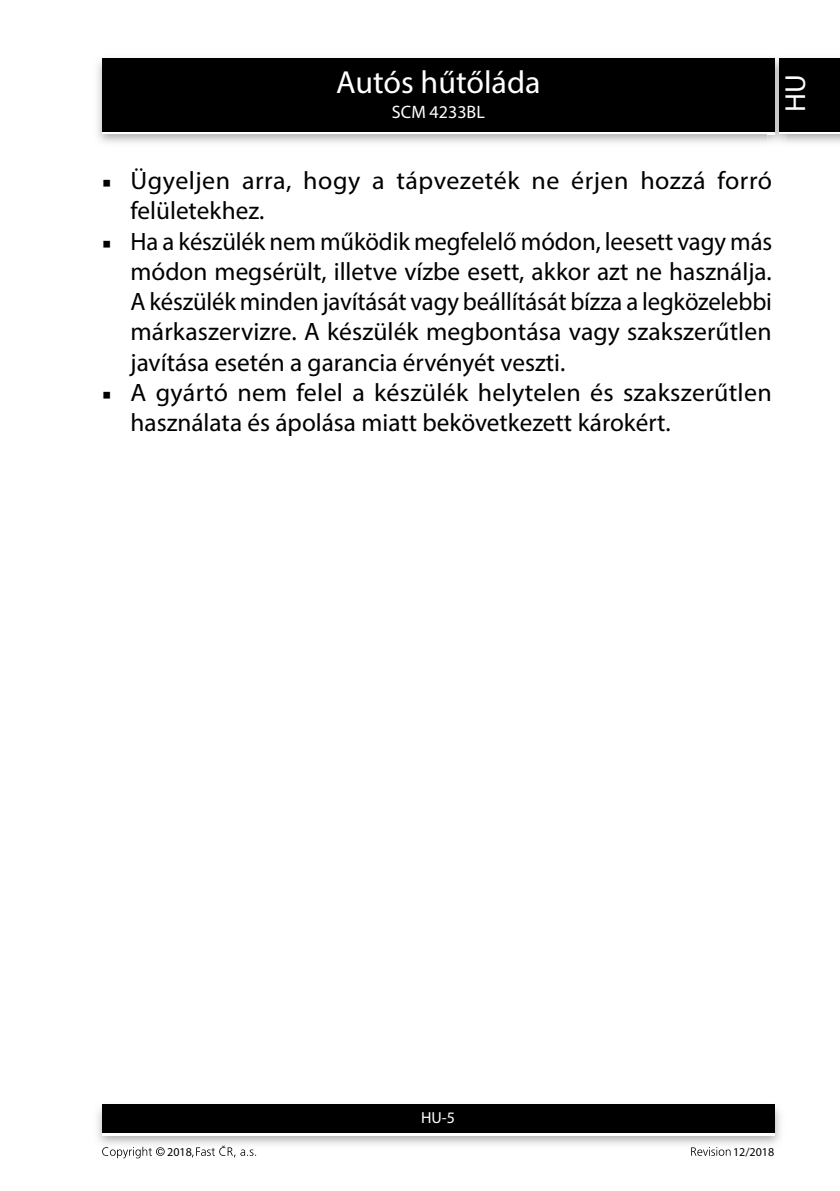
<style>
.page{position:relative;width:840px;height:1191px;background:#fff}
.page>*{position:absolute;margin:0;border:0;box-sizing:border-box;transform-origin:0 0}
.t1{font:32px "Myriad Pro";color:#fff}
.t2{font:29px "Myriad Pro";color:#fff}
.t3{font:25.2px/30.2px "Myriad Pro";letter-spacing:.005em;color:#000}
.t4{font:18px "Myriad Pro";color:#fff}
.t5{font:16px "Myriad Pro";color:#fff}
.t6{font:12px "Myriad Pro";color:#000}
.s1{font-family:"Minion Pro";font-size:23px}
</style>
<div class="page">
<div style="left:102px;top:61px;width:672px;height:73px;background:linear-gradient(to right,#000,#000)"></div>
<div style="left:102px;top:58px;width:672px;height:73px;background:#000"></div>
<img style="left:97px;top:1104px;width:684px;height:41px">
<div style="left:102px;top:1107px;width:672px;height:28px;background:linear-gradient(to right,#fff,#fff)"></div>
<div style="left:102px;top:1104px;width:672px;height:28px;background:#000"></div>
<img style="left:767px;top:56px;width:18px;height:89px">
<svg style="left:767px;top:131px;width:7px;height:3px"></svg>
<img style="left:767px;top:58px;width:7px;height:3px">
<img style="left:767px;top:61px;width:7px;height:70px">
<div style="left:778px;top:61px;width:61px;height:73px;background:linear-gradient(to right,#000,#000)"></div>
<div style="left:778px;top:58px;width:61px;height:73px;background:#000"></div>
<svg style="left:102px;top:1146px;width:63px;height:12px"></svg>
<svg style="left:192px;top:1145px;width:64px;height:12px"></svg>
<svg style="left:691px;top:1147px;width:39px;height:8px"></svg>
<p class="t1" style="left:336px;top:62px;width:206px">Autós hűtőláda</p>
<p class="t4" style="left:392px;top:101px;width:94px">SCM 4233BL</p>
<p class="t2" style="left:777px;top:112px;width:39px;rotate:-90deg">HU</p>
<p class="t3" style="left:130px;top:165px;width:642px;text-indent:-28px"><span class="s1">■</span> Ügyeljen arra, hogy a tápvezeték ne érjen hozzá forró felületekhez.</p>
<p class="t3" style="left:130px;top:226px;width:643px;text-align:justify;text-indent:-28px"><span class="s1">■</span> Ha a készülék nem működik megfelelő módon, leesett vagy más módon megsérült, illetve vízbe esett, akkor azt ne használja.<br>A készülék minden javítását vagy beállítását bízza a legközelebbi márkaszervizre. A készülék megbontása vagy szakszerűtlen javítása esetén a garancia érvényét veszti.</p>
<p class="t3" style="left:130px;top:377px;width:642px;text-indent:-28px"><span class="s1">■</span> A gyártó nem felel a készülék helytelen és szakszerűtlen használata és ápolása miatt bekövetkezett károkért.</p>
<p class="t5" style="left:421px;top:1108px;width:35px">HU-5</p>
<p class="t6" style="left:167px;top:1144px;width:26px">2018</p>
<p class="t6" style="left:732px;top:1144px;width:43px">12/2018</p>
</div>
